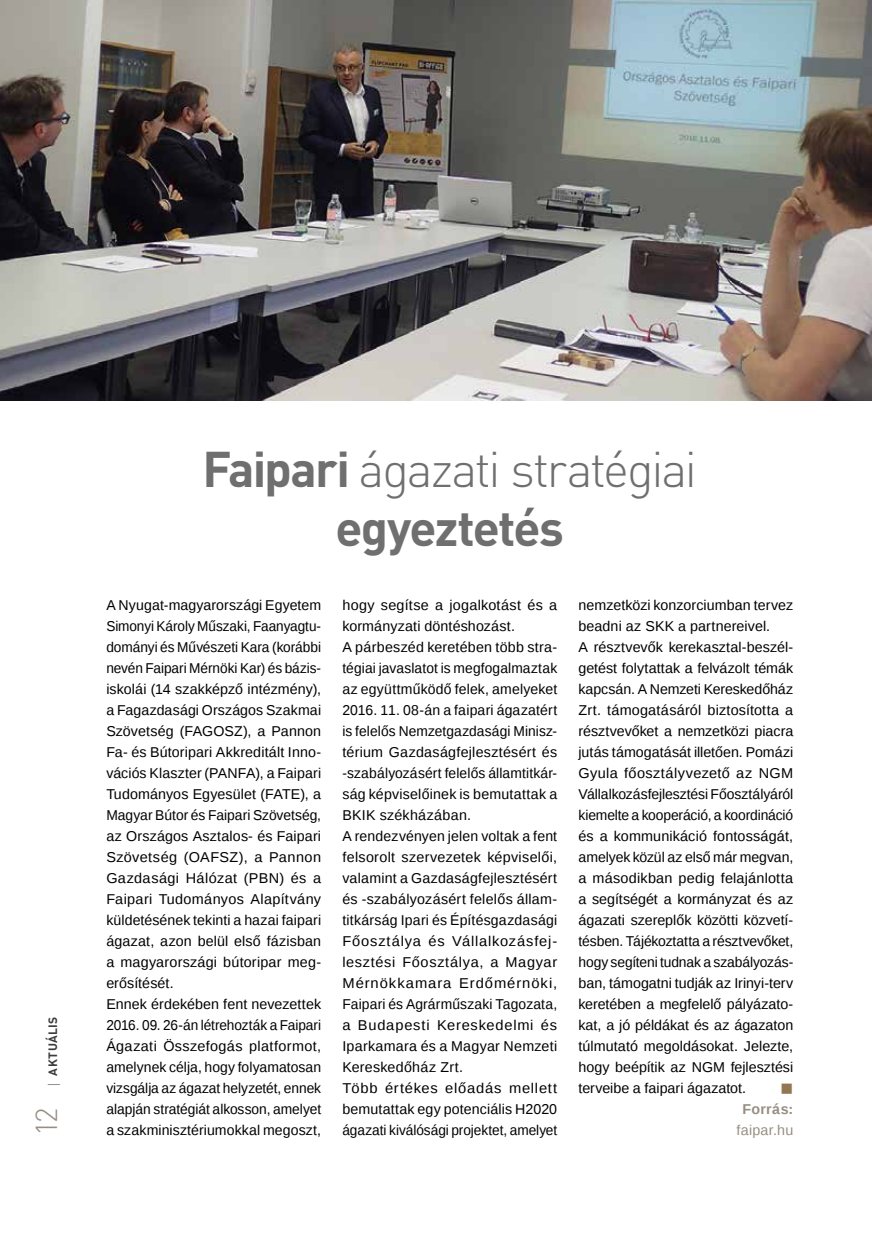
<style>
.page{position:relative;width:872px;height:1242px;background:#fff}
.page>*{position:absolute;margin:0;border:0;box-sizing:border-box;transform-origin:0 0}
.t1{font:700 49.5px/59.4px "DIN Pro";letter-spacing:-.035em;color:#706f6f;text-align:center}
.t2{font:300 30px "DIN Pro";color:#968e82}
.t3{font:21px "Liberation Sans";color:#937752}
.t4{font:14.25px/21px "Liberation Sans";letter-spacing:.01em;color:#000}
.t5{font:14.25px "Liberation Sans";letter-spacing:.02em;color:#968e82}
.t6{font:700 14.25px "Liberation Sans";letter-spacing:.02em;color:#968e82}
.t7{font:700 12px "DIN Pro";letter-spacing:.035em;color:#3c3c3b}
.s1{font-family:"Open Sans";font-weight:300}
.s2{font-weight:300}
</style>
<div class="page">
<img style="left:0;top:0;width:872px;height:401px">
<p class="t7" style="left:45px;top:1088px;width:73px;rotate:-90deg"><span class="s1">|</span> AKTUÁLIS</p>
<h2 class="t2" style="left:26px;top:1136px;width:31px;rotate:-90deg">12</h2>
<h1 class="t1" style="left:202px;top:437px;width:496px">Faipari <span class="s2">ágazati stratégiai </span>egyeztetés</h1>
<p class="t4" style="left:106px;top:595px;width:216px">A Nyugat-magyarországi Egyetem Simonyi Károly Műszaki, Faanyagtu&shy;dományi és Művészeti Kara (korábbi nevén Faipari Mérnöki Kar) és bázis&shy;iskolái (14 szakképző intézmény), a Fagazdasági Országos Szakmai Szövetség (FAGOSZ), a Pannon Fa- és Bútoripari Akkreditált Inno&shy;vációs Klaszter (PANFA), a Faipari Tudományos Egyesület (FATE), a Magyar Bútor és Faipari Szövetség, az Országos Asztalos- és Faipari Szövetség (OAFSZ), a Pannon Gazdasági Hálózat (PBN) és a Faipari Tudományos Alapítvány küldetésének tekinti a hazai faipari ágazat, azon belül első fázisban a magyarországi bútoripar meg&shy;erősítését.<br>Ennek érdekében fent nevezettek 2016. 09. 26-án létrehozták a Faipari Ágazati Összefogás platformot, amelynek célja, hogy folyamatosan vizsgálja az ágazat helyzetét, ennek alapján stratégiát alkosson, amelyet a szakminisztériumokkal megoszt,</p>
<p class="t4" style="left:342px;top:595px;width:216px">hogy segítse a jogalkotást és a kormányzati döntéshozást.<br>A párbeszéd keretében több stra&shy;tégiai javaslatot is megfogalmaztak az együttműködő felek, amelyeket<br>2016. 11. 08-án a faipari ágazatért is felelős Nemzetgazdasági Minisz&shy;térium Gazdaságfejlesztésért és -szabályozásért felelős államtitkár&shy;ság képviselőinek is bemutattak a<br>BKIK székházában.<br>A rendezvényen jelen voltak a fent felsorolt szervezetek képviselői, valamint a Gazdaságfejlesztésért és -szabályozásért felelős állam&shy;titkárság Ipari és Építésgazdasági<br>Főosztálya és Vállalkozásfej&shy;lesztési Főosztálya, a Magyar<br>Mérnökkamara Erdőmérnöki,<br>Faipari és Agrárműszaki Tagozata, a Budapesti Kereskedelmi és<br>Iparkamara és a Magyar Nemzeti<br>Kereskedőház Zrt.<br>Több értékes előadás mellett bemutattak egy potenciális H2020 ágazati kiválósági projektet, amelyet</p>
<p class="t4" style="left:578px;top:595px;width:216px">nemzetközi konzorciumban tervez beadni az SKK a partnereivel.<br>A résztvevők kerekasztal-beszél&shy;getést folytattak a felvázolt témák kapcsán. A Nemzeti Kereskedőház Zrt. támogatásáról biztosította a résztvevőket a nemzetközi piacra jutás támogatását illetően. Pomázi Gyula főosztályvezető az NGM Vállalkozásfejlesztési Főosztályáról kiemelte a kooperáció, a koordináció és a kommunikáció fontosságát, amelyek közül az első már megvan, a másodikban pedig felajánlotta a segítségét a kormányzat és az ágazati szereplők közötti közvetí&shy;tésben. Tájékoztatta a résztvevőket, hogy segíteni tudnak a szabályozás&shy;ban, támogatni tudják az Irinyi-terv keretében a megfelelő pályázato&shy;kat, a jó példákat és az ágazaton túlmutató megoldásokat. Jelezte, hogy beépítik az NGM fejlesztési terveibe a faipari ágazatot.</p>
<h3 class="t3" style="left:780px;top:1075px;width:14px">■</h3>
<p class="t6" style="left:742px;top:1099px;width:52px">Forrás:</p>
<p class="t5" style="left:736px;top:1122px;width:58px">faipar.hu</p>
</div>
